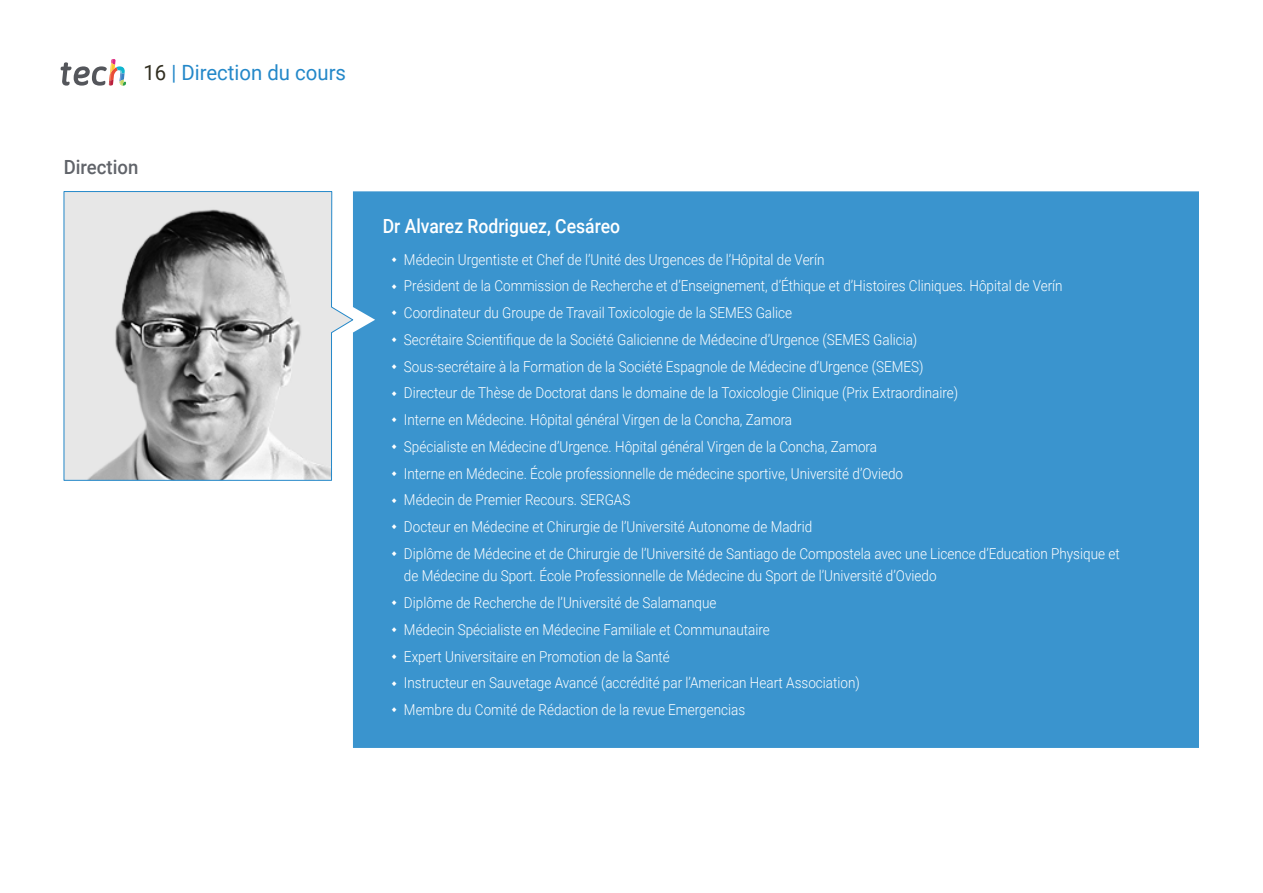
<style>
.page{position:relative;width:1263px;height:893px;background:#fff}
.page>*{position:absolute;margin:0;border:0;box-sizing:border-box;transform-origin:0 0}
.t1{font:21px "Roboto";color:#2488c9}
.t2{font:500 19.5px "Roboto";color:#fff;scale:.9 1}
.t3{font:500 19.5px "Roboto";color:#61646a;scale:.95 1}
.t4{font:300 15px/26.7px "Roboto";color:#fff;scale:.9 1}
.s1{color:#312e20}
</style>
<div class="page">
<svg style="left:61px;top:59px;width:65px;height:27px"></svg>
<div style="left:353px;top:191px;width:846px;height:557px;background:#3a94ce"></div>
<svg style="left:64px;top:191px;width:289px;height:290px;background:#bebfc0"></svg>
<svg style="left:392px;top:257px;width:5px;height:5px"></svg>
<svg style="left:392px;top:284px;width:5px;height:5px"></svg>
<svg style="left:392px;top:310px;width:5px;height:5px"></svg>
<svg style="left:392px;top:337px;width:5px;height:5px"></svg>
<svg style="left:392px;top:364px;width:5px;height:5px"></svg>
<svg style="left:392px;top:391px;width:5px;height:5px"></svg>
<svg style="left:392px;top:417px;width:5px;height:5px"></svg>
<svg style="left:392px;top:444px;width:5px;height:5px"></svg>
<svg style="left:392px;top:471px;width:5px;height:5px"></svg>
<svg style="left:392px;top:498px;width:5px;height:5px"></svg>
<svg style="left:392px;top:524px;width:5px;height:5px"></svg>
<svg style="left:392px;top:551px;width:5px;height:5px"></svg>
<svg style="left:392px;top:600px;width:5px;height:5px"></svg>
<svg style="left:392px;top:627px;width:5px;height:5px"></svg>
<svg style="left:392px;top:654px;width:5px;height:5px"></svg>
<svg style="left:392px;top:681px;width:5px;height:5px"></svg>
<svg style="left:392px;top:707px;width:5px;height:5px"></svg>
<h1 class="t1" style="left:144px;top:57px;width:204px"><span class="s1">16</span> | Direction du cours</h1>
<h2 class="t3" style="left:64px;top:154px;width:80px">Direction</h2>
<h2 class="t2" style="left:383px;top:212px;width:265px">Dr Alvarez Rodriguez, Cesáreo</h2>
<p class="t4" style="left:404px;top:245px;width:797px">Médecin Urgentiste et Chef de l’Unité des Urgences de l’Hôpital de Verín<br>Président de la Commission de Recherche et d’Enseignement, d’Éthique et d’Histoires Cliniques. Hôpital de Verín Coordinateur du Groupe de Travail Toxicologie de la SEMES Galice<br>Secrétaire Scientifique de la Société Galicienne de Médecine d’Urgence (SEMES Galicia)<br>Sous-secrétaire à la Formation de la Société Espagnole de Médecine d’Urgence (SEMES)<br>Directeur de Thèse de Doctorat dans le domaine de la Toxicologie Clinique (Prix Extraordinaire)<br>Interne en Médecine. Hôpital général Virgen de la Concha, Zamora<br>Spécialiste en Médecine d’Urgence. Hôpital général Virgen de la Concha, Zamora<br>Interne en Médecine. École professionnelle de médecine sportive, Université d’Oviedo<br>Médecin de Premier Recours. SERGAS<br>Docteur en Médecine et Chirurgie de l’Université Autonome de Madrid<br>Diplôme de Médecine et de Chirurgie de l’Université de Santiago de Compostela avec une Licence d’Education Physique et</p>
<p class="t4" style="left:404px;top:562px;width:593px">de Médecine du Sport. École Professionnelle de Médecine du Sport de l’Université d’Oviedo Diplôme de Recherche de l’Université de Salamanque<br>Médecin Spécialiste en Médecine Familiale et Communautaire<br>Expert Universitaire en Promotion de la Santé<br>Instructeur en Sauvetage Avancé (accrédité par l’American Heart Association)<br>Membre du Comité de Rédaction de la revue Emergencias</p>
</div>
